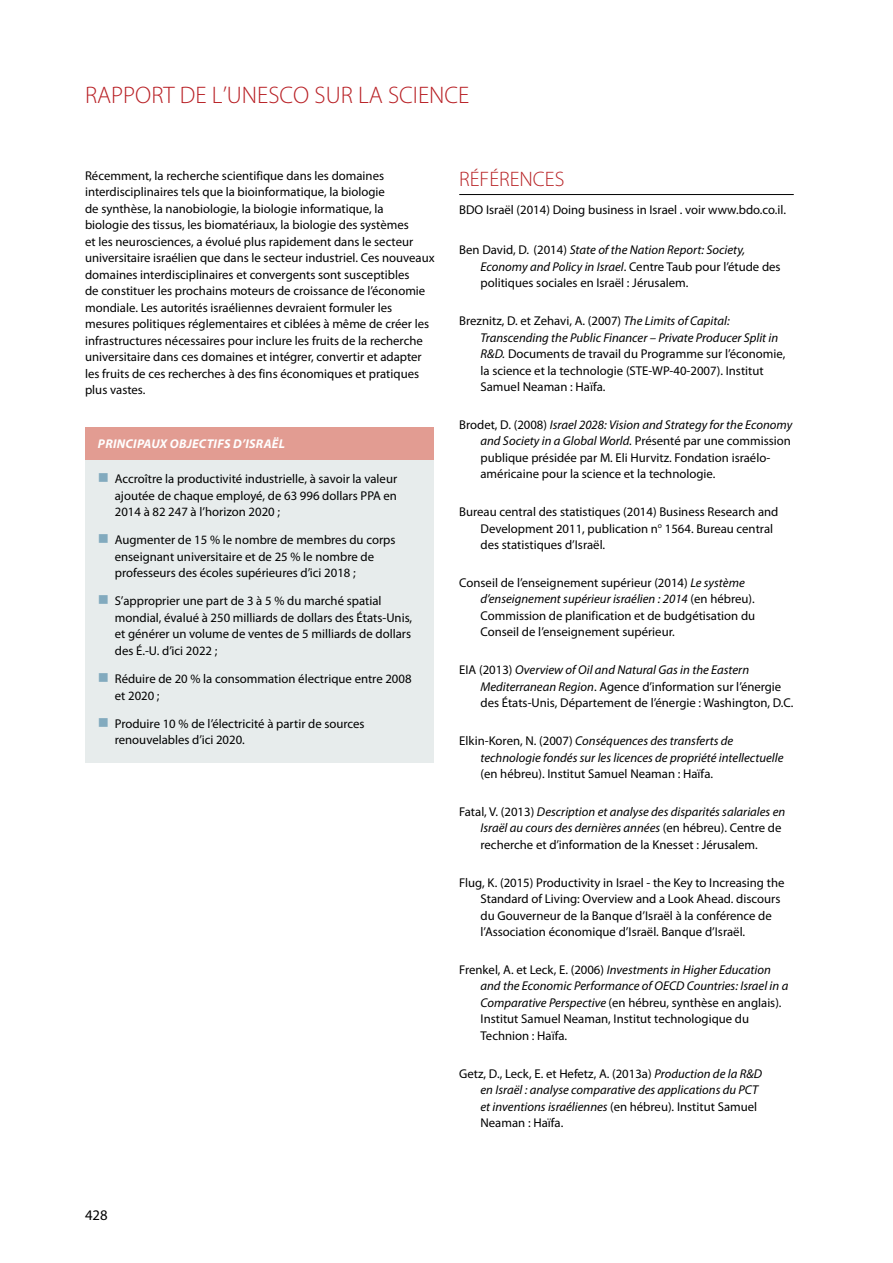
<style>
.page{position:relative;width:893px;height:1263px;background:#fff}
.page>*{position:absolute;margin:0;border:0;box-sizing:border-box;transform-origin:0 0}
.t1{font:300 24px "Myriad Pro";color:#b82025}
.t2{font:300 21px "Myriad Pro";color:#b82326}
.t3{font:14.7px "Myriad Pro";color:#000}
.t4{font:12.75px/16.5px "Myriad Pro";color:#000}
.t5{font:italic 12.75px/16.5px "Myriad Pro";color:#000}
.t6{font:italic 700 12.75px "Myriad Pro";letter-spacing:.02em;color:#fff}
.s1{color:#82aabe}
.s2{font-style:italic}
.s3{font-style:normal}
</style>
<div class="page">
<hr style="left:459px;top:194px;width:335px;height:1px;background:#000">
<div style="left:85px;top:427px;width:349px;height:336px;background:#e7ecec"></div>
<div style="left:85px;top:427px;width:349px;height:32px;background:#e29c92"></div>
<h1 class="t1" style="left:85px;top:81px;width:386px">RAPPORT DE L’UNESCO SUR LA SCIENCE</h1>
<p class="t4" style="left:85px;top:167px;width:351px">Récemment, la recherche scientifique dans les domaines interdisciplinaires tels que la bioinformatique, la biologie<br>de synthèse, la nanobiologie, la biologie informatique, la<br>biologie des tissus, les biomatériaux, la biologie des systèmes<br>et les neurosciences, a évolué plus rapidement dans le secteur universitaire israélien que dans le secteur industriel. Ces nouveaux domaines interdisciplinaires et convergents sont susceptibles<br>de constituer les prochains moteurs de croissance de l’économie mondiale. Les autorités israéliennes devraient formuler les mesures politiques réglementaires et ciblées à même de créer les infrastructures nécessaires pour inclure les fruits de la recherche universitaire dans ces domaines et intégrer, convertir et adapter les fruits de ces recherches à des fins économiques et pratiques plus vastes.</p>
<p class="t6" style="left:98px;top:435px;width:188px">PRINCIPAUX OBJECTIFS D’ISRAËL</p>
<p class="t4" style="left:115px;top:470px;width:284px;text-align:justify;text-indent:-17px"><span class="s1">■</span> Accroître la productivité industrielle, à savoir la valeur ajoutée de chaque employé, de 63 996 dollars PPA en 2014 à 82 247 à l’horizon 2020 ;</p>
<p class="t4" style="left:115px;top:532px;width:282px;text-indent:-17px"><span class="s1">■</span> Augmenter de 15 % le nombre de membres du corps enseignant universitaire et de 25 % le nombre de professeurs des écoles supérieures d’ici 2018 ;</p>
<p class="t4" style="left:115px;top:593px;width:299px;text-indent:-17px"><span class="s1">■</span> S’approprier une part de 3 à 5 % du marché spatial mondial, évalué à 250 milliards de dollars des États-Unis, et générer un volume de ventes de 5 milliards de dollars des É.-U. d’ici 2022 ;</p>
<p class="t4" style="left:115px;top:670px;width:298px;text-indent:-17px"><span class="s1">■</span> Réduire de 20 % la consommation électrique entre 2008 et 2020 ;</p>
<p class="t4" style="left:115px;top:715px;width:251px;text-indent:-17px"><span class="s1">■</span> Produire 10 % de l’électricité à partir de sources renouvelables d’ici 2020.</p>
<h2 class="t2" style="left:459px;top:166px;width:107px">RÉFÉRENCES</h2>
<p class="t4" style="left:459px;top:202px;width:328px">BDO Israël (2014) Doing business in Israel . voir www.bdo.co.il.</p>
<p class="t4" style="left:480px;top:242px;width:302px;text-indent:-21px">Ben David, D. (2014) <span class="s2">State of the Nation Report: Society,<br>Economy and Policy in Israel</span>. Centre Taub pour l’étude des politiques sociales en Israël : Jérusalem.</p>
<p class="t4" style="left:480px;top:312px;width:306px;text-indent:-21px">Breznitz, D. et Zehavi, A. (2007) <span class="s2">The Limits of Capital:<br>Transcending the Public Financer – Private Producer Split in R&amp;D.</span> Documents de travail du Programme sur l’économie, la science et la technologie (STE-WP-40-2007). Institut Samuel Neaman : Haïfa.</p>
<p class="t4" style="left:480px;top:416px;width:313px;text-indent:-21px">Brodet, D. (2008) <span class="s2">Israel 2028: Vision and Strategy for the Economy and Society in a Global World.</span> Présenté par une commission publique présidée par M. Eli Hurvitz. Fondation israélo&shy;américaine pour la science et la technologie.</p>
<p class="t4" style="left:480px;top:503px;width:299px;text-indent:-21px">Bureau central des statistiques (2014) Business Research and<br>Development 2011, publication n<sup>o</sup> 1564. Bureau central des statistiques d’Israël.</p>
<p class="t4" style="left:480px;top:574px;width:276px;text-indent:-21px">Conseil de l’enseignement supérieur (2014) <span class="s2">Le système d’enseignement supérieur israélien : 2014</span> (en hébreu).<br>Commission de planification et de budgétisation du Conseil de l’enseignement supérieur.</p>
<p class="t4" style="left:480px;top:661px;width:314px;text-indent:-21px">EIA (2013) <span class="s2">Overview of Oil and Natural Gas in the Eastern<br>Mediterranean Region</span>. Agence d’information sur l’énergie des États-Unis, Département de l’énergie : Washington, D.C.</p>
<p class="t5" style="left:480px;top:732px;width:304px;text-indent:-21px"><span class="s3">Elkin-Koren, N. (2007)</span> Conséquences des transferts de technologie fondés sur les licences de propriété intellectuelle</p>
<p class="t4" style="left:480px;top:765px;width:234px">(en hébreu). Institut Samuel Neaman : Haïfa.</p>
<p class="t4" style="left:480px;top:803px;width:306px;text-indent:-21px">Fatal, V. (2013) <span class="s2">Description et analyse des disparités salariales en<br>Israël au cours des dernières années</span> (en hébreu). Centre de recherche et d’information de la Knesset : Jérusalem.</p>
<p class="t4" style="left:480px;top:874px;width:305px;text-indent:-21px">Flug, K. (2015) Productivity in Israel - the Key to Increasing the Standard of Living: Overview and a Look Ahead. discours du Gouverneur de la Banque d’Israël à la conférence de l’Association économique d’Israël. Banque d’Israël.</p>
<p class="t4" style="left:480px;top:961px;width:309px;text-indent:-21px">Frenkel, A. et Leck, E. (2006) <span class="s2">Investments in Higher Education and the Economic Performance of OECD Countries: Israel in a Comparative Perspective</span> (en hébreu, synthèse en anglais).<br>Institut Samuel Neaman, Institut technologique du Technion : Haïfa.</p>
<p class="t5" style="left:480px;top:1065px;width:283px;text-indent:-21px"><span class="s3">Getz, D., Leck, E. et Hefetz, A. (2013a)</span> Production de la R&amp;D en Israël : analyse comparative des applications du PCT et inventions israéliennes <span class="s3">(en hébreu). Institut Samuel Neaman : Haïfa.</span></p>
<p class="t3" style="left:85px;top:1206px;width:24px">428</p>
</div>
